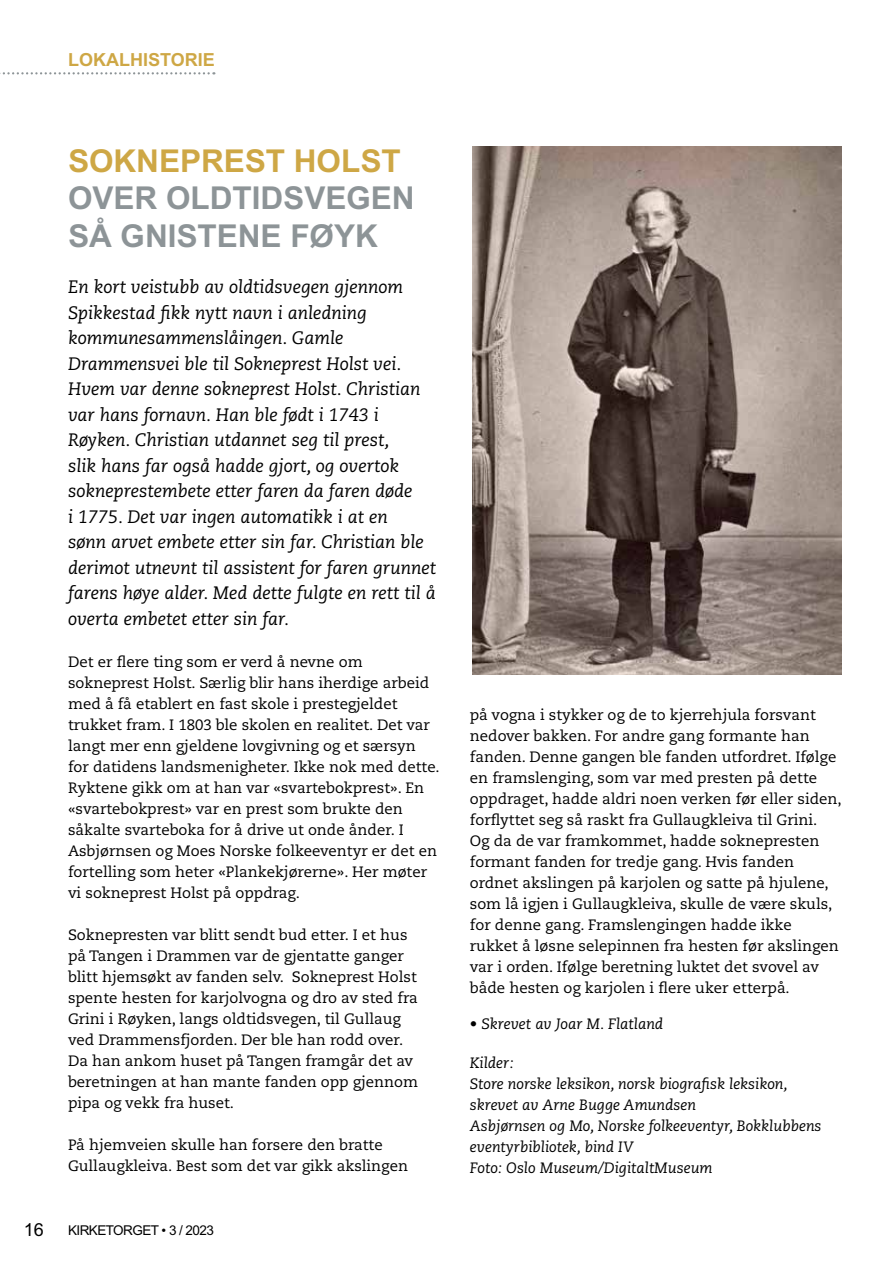
<style>
.page{position:relative;width:893px;height:1263px;background:#fff}
.page>*{position:absolute;margin:0;border:0;box-sizing:border-box;transform-origin:0 0}
.t1{font:700 31.5px/37.5px "Arial MT Std";color:#8d9497}
.t2{font:700 31.5px "Arial MT Std";color:#cea745}
.t3{font:italic 18px/25.5px "Caecilia LT Pro 56";color:#000}
.t4{font:700 18px "Arial MT Std";color:#cea745}
.t5{font:18px "Arial MT Std";color:#000}
.t6{font:15px/21px "Caecilia LT Pro 55 Roman";color:#000}
.t7{font:italic 15px/21px "Caecilia LT Pro 56";color:#000}
.t8{font:13.5px "Arial MT Std";letter-spacing:-.04em;color:#000}
</style>
<div class="page">
<svg style="left:0;top:72px;width:214px;height:2px"></svg>
<img style="left:472px;top:147px;width:370px;height:527px">
<p class="t4" style="left:68px;top:49px;width:148px">LOKALHISTORIE</p>
<h1 class="t2" style="left:68px;top:142px;width:334px">SOKNEPREST HOLST</h1>
<h1 class="t1" style="left:68px;top:179px;width:348px">OVER OLDTIDSVEGEN<br>SÅ GNISTENE FØYK</h1>
<p class="t3" style="left:68px;top:274px;width:370px">En kort veistubb av oldtidsvegen gjennom Spikkestad fikk nytt navn i anledning kommunesammenslåingen. Gamle Drammensvei ble til Sokneprest Holst vei.<br>Hvem var denne sokneprest Holst. Christian var hans fornavn. Han ble født i 1743 i Røyken. Christian utdannet seg til prest,<br>slik hans far også hadde gjort, og overtok sokneprestembete etter faren da faren døde<br>i 1775. Det var ingen automatikk i at en<br>sønn arvet embete etter sin far. Christian ble derimot utnevnt til assistent for faren grunnet farens høye alder. Med dette fulgte en rett til å overta embetet etter sin far.</p>
<p class="t6" style="left:68px;top:651px;width:373px">Det er flere ting som er verd å nevne om sokneprest Holst. Særlig blir hans iherdige arbeid med å få etablert en fast skole i prestegjeldet trukket fram. I 1803 ble skolen en realitet. Det var langt mer enn gjeldene lovgivning og et særsyn for datidens landsmenigheter. Ikke nok med dette.<br>Ryktene gikk om at han var «svartebokprest». En «svartebokprest» var en prest som brukte den såkalte svarteboka for å drive ut onde ånder. I Asbjørnsen og Moes Norske folkeeventyr er det en fortelling som heter «Plankekjørerne». Her møter vi sokneprest Holst på oppdrag.</p>
<p class="t6" style="left:68px;top:924px;width:351px">Soknepresten var blitt sendt bud etter. I et hus på Tangen i Drammen var de gjentatte ganger blitt hjemsøkt av fanden selv. Sokneprest Holst spente hesten for karjolvogna og dro av sted fra Grini i Røyken, langs oldtidsvegen, til Gullaug ved Drammensfjorden. Der ble han rodd over.<br>Da han ankom huset på Tangen framgår det av beretningen at han mante fanden opp gjennom pipa og vekk fra huset.</p>
<p class="t6" style="left:68px;top:1134px;width:342px">På hjemveien skulle han forsere den bratte<br>Gullaugkleiva. Best som det var gikk akslingen</p>
<p class="t5" style="left:24px;top:1219px;width:22px">16</p>
<p class="t8" style="left:68px;top:1222px;width:147px">KIRKETORGET • 3 / 2023</p>
<p class="t6" style="left:470px;top:704px;width:373px">på vogna i stykker og de to kjerrehjula forsvant nedover bakken. For andre gang formante han fanden. Denne gangen ble fanden utfordret. Ifølge en framslenging, som var med presten på dette oppdraget, hadde aldri noen verken før eller siden, forflyttet seg så raskt fra Gullaugkleiva til Grini.<br>Og da de var framkommet, hadde soknepresten formant fanden for tredje gang. Hvis fanden ordnet akslingen på karjolen og satte på hjulene, som lå igjen i Gullaugkleiva, skulle de være skuls, for denne gang. Framslengingen hadde ikke rukket å løsne selepinnen fra hesten før akslingen var i orden. Ifølge beretning luktet det svovel av både hesten og karjolen i flere uker etterpå.</p>
<p class="t7" style="left:470px;top:1013px;width:195px">• Skrevet av Joar M. Flatland</p>
<p class="t7" style="left:470px;top:1052px;width:353px">Kilder:<br>Store norske leksikon, norsk biografisk leksikon, skrevet av Arne Bugge Amundsen<br>Asbjørnsen og Mo, Norske folkeeventyr, Bokklubbens eventyrbibliotek, bind IV<br>Foto: Oslo Museum/DigitaltMuseum</p>
</div>
